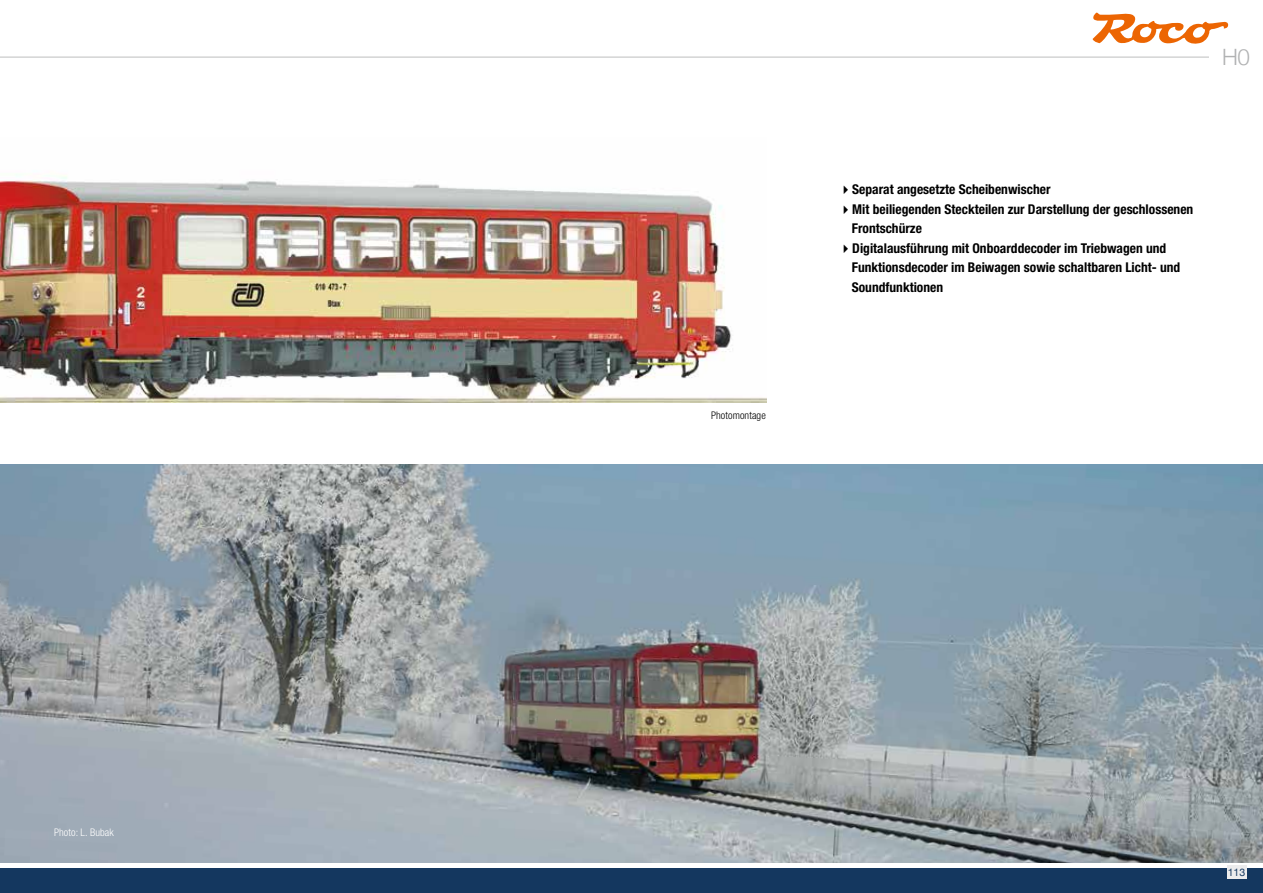
<style>
.page{position:relative;width:1263px;height:893px;background:#fff}
.page>*{position:absolute;margin:0;border:0;box-sizing:border-box;transform-origin:0 0}
.t1{font:300 22.5px "Helvetica Neue";color:#b1b2b3}
.t2{font:700 condensed 13.5px/19.5px "Helvetica Neue LT Std";color:#000}
.t3{font:300 condensed 10.5px "Helvetica Neue LT Std";letter-spacing:.01em;color:#fff}
.t4{font:300 condensed 10.5px "Helvetica Neue LT Std";letter-spacing:.01em;color:#000}
.t5{font:10.5px "Helvetica Neue";color:#14375f}
</style>
<div class="page">
<hr style="left:0;top:57px;width:1263px;height:1px;background:#bdbebe">
<svg style="left:0;top:868px;width:1px;height:25px"></svg>
<div style="left:1px;top:868px;width:1262px;height:25px;background:#14375f"></div>
<div style="left:1227px;top:865px;width:19px;height:14px;background:#ececed"></div>
<svg style="left:1092px;top:12px;width:136px;height:32px"></svg>
<div style="left:1209px;top:43px;width:54px;height:34px;background:#fff"></div>
<img style="left:0;top:174px;width:766px;height:228px">
<img style="left:0;top:465px;width:1263px;height:397px">
<p class="t3" style="left:54px;top:826px;width:61px">Photo: L. Bubak</p>
<p class="t4" style="left:711px;top:409px;width:56px">Photomontage</p>
<h1 class="t1" style="left:1222px;top:39px;width:29px">H0</h1>
<p class="t2" style="left:839px;top:179px;width:213px">✔Separat angesetzte Scheibenwischer</p>
<p class="t2" style="left:852px;top:199px;width:343px;text-indent:-13px">✔Mit beiliegenden Steckteilen zur Darstellung der geschlossenen<br>Frontschürze</p>
<p class="t2" style="left:852px;top:238px;width:330px;text-indent:-13px">✔Digitalausführung mit Onboarddecoder im Triebwagen und<br>Funktionsdecoder im Beiwagen sowie schaltbaren Licht- und<br>Soundfunktionen</p>
<p class="t5" style="left:1228px;top:865px;width:19px">113</p>
</div>
